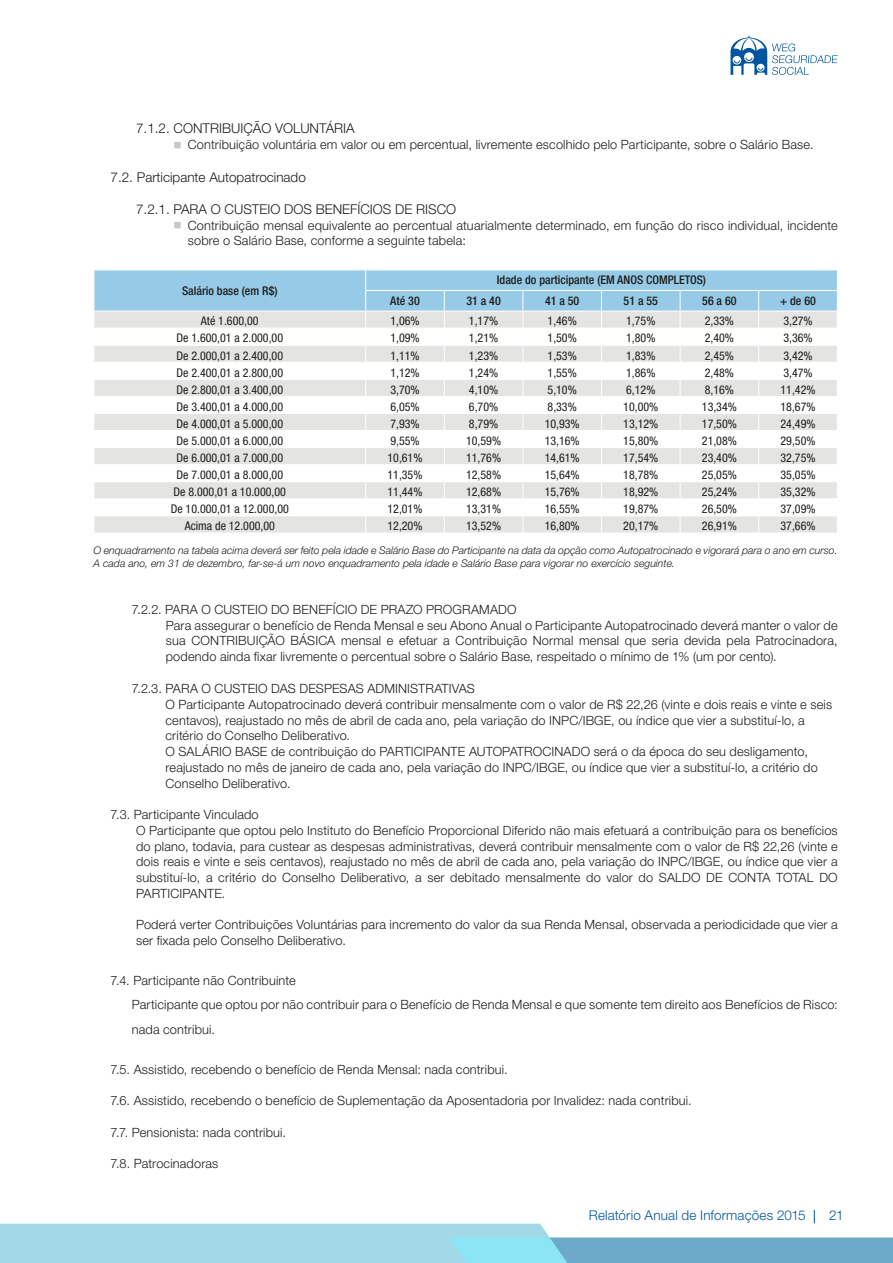
<style>
.page{position:relative;width:893px;height:1263px;background:#fff}
.page>*{position:absolute;margin:0;border:0;box-sizing:border-box;transform-origin:0 0}
.t1{font:300 13.5px "Helvetica Neue LT Pro";color:#1d1d1b}
.t2{font:300 13.5px "Helvetica Neue LT Pro";letter-spacing:.01em;color:#00569e}
.t3{font:300 12.75px/15.8px "Helvetica Neue LT Pro";letter-spacing:.01em;color:#1d1d1b}
.t4{font:condensed 12px "Helvetica Neue LT Pro";color:#1d1d1b}
.t5{font:500 condensed 12px "Helvetica Neue LT Pro";color:#1d1d1b}
.t6{font:italic 300 10.5px/12.6px "Helvetica Neue LT Pro";color:#1d1d1b}
</style>
<div class="page">
<svg style="left:730px;top:36px;width:108px;height:39px"></svg>
<svg style="left:0;top:1210px;width:893px;height:53px"></svg>
<svg style="left:94px;top:270px;width:744px;height:263px"></svg>
<hr style="left:366px;top:311px;width:78px;height:1px;background:#fff">
<hr style="left:444px;top:311px;width:79px;height:1px;background:#fff">
<hr style="left:523px;top:311px;width:78px;height:1px;background:#fff">
<hr style="left:601px;top:311px;width:79px;height:1px;background:#fff">
<hr style="left:680px;top:311px;width:79px;height:1px;background:#fff">
<hr style="left:759px;top:311px;width:79px;height:1px;background:#fff">
<p class="t1" style="left:136px;top:120px;width:220px">7.1.2. CONTRIBUIÇÃO VOLUNTÁRIA</p>
<p class="t3" style="left:188px;top:136px;width:627px">Contribuição voluntária em valor ou em percentual, livremente escolhido pelo Participante, sobre o Salário Base.</p>
<p class="t1" style="left:111px;top:168px;width:197px">7.2. Participante Autopatrocinado</p>
<p class="t1" style="left:136px;top:201px;width:322px">7.2.1. PARA O CUSTEIO DOS BENEFÍCIOS DE RISCO</p>
<p class="t3" style="left:188px;top:217px;width:651px">Contribuição mensal equivalente ao percentual atuarialmente determinado, em função do risco individual, incidente sobre o Salário Base, conforme a seguinte tabela:</p>
<p class="t5" style="left:182px;top:283px;width:97px">Salário base (em R$)</p>
<p class="t5" style="left:497px;top:273px;width:211px">Idade do participante (EM ANOS COMPLETOS)</p>
<p class="t5" style="left:390px;top:294px;width:31px">Até 30</p>
<p class="t5" style="left:466px;top:294px;width:36px">31 a 40</p>
<p class="t5" style="left:545px;top:294px;width:36px">41 a 50</p>
<p class="t5" style="left:624px;top:294px;width:36px">51 a 55</p>
<p class="t5" style="left:702px;top:294px;width:36px">56 a 60</p>
<p class="t5" style="left:780px;top:294px;width:37px">+ de 60</p>
<p class="t4" style="left:201px;top:314px;width:59px">Até 1.600,00</p>
<p class="t4" style="left:390px;top:314px;width:31px">1,06%</p>
<p class="t4" style="left:469px;top:314px;width:31px">1,17%</p>
<p class="t4" style="left:548px;top:314px;width:31px">1,46%</p>
<p class="t4" style="left:626px;top:314px;width:31px">1,75%</p>
<p class="t4" style="left:705px;top:314px;width:31px">2,33%</p>
<p class="t4" style="left:783px;top:314px;width:31px">3,27%</p>
<p class="t4" style="left:176px;top:331px;width:108px">De 1.600,01 a 2.000,00</p>
<p class="t4" style="left:390px;top:331px;width:31px">1,09%</p>
<p class="t4" style="left:469px;top:331px;width:31px">1,21%</p>
<p class="t4" style="left:548px;top:331px;width:31px">1,50%</p>
<p class="t4" style="left:626px;top:331px;width:31px">1,80%</p>
<p class="t4" style="left:705px;top:331px;width:31px">2,40%</p>
<p class="t4" style="left:783px;top:331px;width:31px">3,36%</p>
<p class="t4" style="left:176px;top:348px;width:108px">De 2.000,01 a 2.400,00</p>
<p class="t4" style="left:390px;top:348px;width:31px">1,11%</p>
<p class="t4" style="left:469px;top:348px;width:31px">1,23%</p>
<p class="t4" style="left:548px;top:348px;width:31px">1,53%</p>
<p class="t4" style="left:626px;top:348px;width:31px">1,83%</p>
<p class="t4" style="left:705px;top:348px;width:31px">2,45%</p>
<p class="t4" style="left:783px;top:348px;width:31px">3,42%</p>
<p class="t4" style="left:176px;top:365px;width:108px">De 2.400,01 a 2.800,00</p>
<p class="t4" style="left:390px;top:365px;width:31px">1,12%</p>
<p class="t4" style="left:469px;top:365px;width:31px">1,24%</p>
<p class="t4" style="left:548px;top:365px;width:31px">1,55%</p>
<p class="t4" style="left:626px;top:365px;width:31px">1,86%</p>
<p class="t4" style="left:705px;top:365px;width:31px">2,48%</p>
<p class="t4" style="left:783px;top:365px;width:31px">3,47%</p>
<p class="t4" style="left:176px;top:382px;width:108px">De 2.800,01 a 3.400,00</p>
<p class="t4" style="left:390px;top:382px;width:31px">3,70%</p>
<p class="t4" style="left:469px;top:382px;width:31px">4,10%</p>
<p class="t4" style="left:548px;top:382px;width:31px">5,10%</p>
<p class="t4" style="left:626px;top:382px;width:31px">6,12%</p>
<p class="t4" style="left:705px;top:382px;width:31px">8,16%</p>
<p class="t4" style="left:780px;top:382px;width:37px">11,42%</p>
<p class="t4" style="left:176px;top:399px;width:108px">De 3.400,01 a 4.000,00</p>
<p class="t4" style="left:390px;top:399px;width:31px">6,05%</p>
<p class="t4" style="left:469px;top:399px;width:31px">6,70%</p>
<p class="t4" style="left:548px;top:399px;width:31px">8,33%</p>
<p class="t4" style="left:623px;top:399px;width:37px">10,00%</p>
<p class="t4" style="left:702px;top:399px;width:37px">13,34%</p>
<p class="t4" style="left:780px;top:399px;width:37px">18,67%</p>
<p class="t4" style="left:176px;top:416px;width:108px">De 4.000,01 a 5.000,00</p>
<p class="t4" style="left:390px;top:416px;width:31px">7,93%</p>
<p class="t4" style="left:469px;top:416px;width:31px">8,79%</p>
<p class="t4" style="left:545px;top:416px;width:37px">10,93%</p>
<p class="t4" style="left:623px;top:416px;width:37px">13,12%</p>
<p class="t4" style="left:702px;top:416px;width:37px">17,50%</p>
<p class="t4" style="left:780px;top:416px;width:37px">24,49%</p>
<p class="t4" style="left:176px;top:434px;width:108px">De 5.000,01 a 6.000,00</p>
<p class="t4" style="left:390px;top:434px;width:31px">9,55%</p>
<p class="t4" style="left:466px;top:434px;width:37px">10,59%</p>
<p class="t4" style="left:545px;top:434px;width:37px">13,16%</p>
<p class="t4" style="left:623px;top:434px;width:37px">15,80%</p>
<p class="t4" style="left:702px;top:434px;width:37px">21,08%</p>
<p class="t4" style="left:780px;top:434px;width:37px">29,50%</p>
<p class="t4" style="left:176px;top:451px;width:108px">De 6.000,01 a 7.000,00</p>
<p class="t4" style="left:387px;top:451px;width:37px">10,61%</p>
<p class="t4" style="left:466px;top:451px;width:37px">11,76%</p>
<p class="t4" style="left:545px;top:451px;width:37px">14,61%</p>
<p class="t4" style="left:623px;top:451px;width:37px">17,54%</p>
<p class="t4" style="left:702px;top:451px;width:37px">23,40%</p>
<p class="t4" style="left:780px;top:451px;width:37px">32,75%</p>
<p class="t4" style="left:176px;top:468px;width:108px">De 7.000,01 a 8.000,00</p>
<p class="t4" style="left:387px;top:468px;width:37px">11,35%</p>
<p class="t4" style="left:466px;top:468px;width:37px">12,58%</p>
<p class="t4" style="left:545px;top:468px;width:37px">15,64%</p>
<p class="t4" style="left:623px;top:468px;width:37px">18,78%</p>
<p class="t4" style="left:702px;top:468px;width:37px">25,05%</p>
<p class="t4" style="left:780px;top:468px;width:37px">35,05%</p>
<p class="t4" style="left:174px;top:485px;width:114px">De 8.000,01 a 10.000,00</p>
<p class="t4" style="left:387px;top:485px;width:37px">11,44%</p>
<p class="t4" style="left:466px;top:485px;width:37px">12,68%</p>
<p class="t4" style="left:545px;top:485px;width:37px">15,76%</p>
<p class="t4" style="left:623px;top:485px;width:37px">18,92%</p>
<p class="t4" style="left:702px;top:485px;width:37px">25,24%</p>
<p class="t4" style="left:780px;top:485px;width:37px">35,32%</p>
<p class="t4" style="left:171px;top:502px;width:120px">De 10.000,01 a 12.000,00</p>
<p class="t4" style="left:387px;top:502px;width:37px">12,01%</p>
<p class="t4" style="left:466px;top:502px;width:37px">13,31%</p>
<p class="t4" style="left:545px;top:502px;width:37px">16,55%</p>
<p class="t4" style="left:623px;top:502px;width:37px">19,87%</p>
<p class="t4" style="left:702px;top:502px;width:37px">26,50%</p>
<p class="t4" style="left:780px;top:502px;width:37px">37,09%</p>
<p class="t4" style="left:185px;top:519px;width:92px">Acima de 12.000,00</p>
<p class="t4" style="left:387px;top:519px;width:37px">12,20%</p>
<p class="t4" style="left:466px;top:519px;width:37px">13,52%</p>
<p class="t4" style="left:545px;top:519px;width:37px">16,80%</p>
<p class="t4" style="left:623px;top:519px;width:37px">20,17%</p>
<p class="t4" style="left:702px;top:519px;width:37px">26,91%</p>
<p class="t4" style="left:780px;top:519px;width:37px">37,66%</p>
<p class="t6" style="left:94px;top:544px;width:746px">O enquadramento na tabela acima deverá ser feito pela idade e Salário Base do Participante na data da opção como Autopatrocinado e vigorará para o ano em curso.<br>A cada ano, em 31 de dezembro, far-se-á um novo enquadramento pela idade e Salário Base para vigorar no exercício seguinte.</p>
<p class="t3" style="left:166px;top:601px;width:673px;text-indent:-34px">7.2.2. PARA O CUSTEIO DO BENEFÍCIO DE PRAZO PROGRAMADO<br>Para assegurar o benefício de Renda Mensal e seu Abono Anual o Participante Autopatrocinado deverá manter o valor de sua CONTRIBUIÇÃO BÁSICA mensal e efetuar a Contribuição Normal mensal que seria devida pela Patrocinadora, podendo ainda fixar livremente o percentual sobre o Salário Base, respeitado o mínimo de 1% (um por cento).</p>
<p class="t3" style="left:165px;top:680px;width:668px;text-indent:-34px">7.2.3. PARA O CUSTEIO DAS DESPESAS ADMINISTRATIVAS<br>O Participante Autopatrocinado deverá contribuir mensalmente com o valor de R$ 22,26 (vinte e dois reais e vinte e seis centavos), reajustado no mês de abril de cada ano, pela variação do INPC/IBGE, ou índice que vier a substituí-lo, a critério do Conselho Deliberativo.<br>O SALÁRIO BASE de contribuição do PARTICIPANTE AUTOPATROCINADO será o da época do seu desligamento, reajustado no mês de janeiro de cada ano, pela variação do INPC/IBGE, ou índice que vier a substituí-lo, a critério do Conselho Deliberativo.</p>
<p class="t3" style="left:136px;top:806px;width:703px;text-indent:-26px">7.3. Participante Vinculado<br>O Participante que optou pelo Instituto do Benefício Proporcional Diferido não mais efetuará a contribuição para os benefícios do plano, todavia, para custear as despesas administrativas, deverá contribuir mensalmente com o valor de R$ 22,26 (vinte e dois reais e vinte e seis centavos), reajustado no mês de abril de cada ano, pela variação do INPC/IBGE, ou índice que vier a substituí-lo, a critério do Conselho Deliberativo, a ser debitado mensalmente do valor do SALDO DE CONTA TOTAL DO PARTICIPANTE.</p>
<p class="t3" style="left:136px;top:917px;width:703px">Poderá verter Contribuições Voluntárias para incremento do valor da sua Renda Mensal, observada a periodicidade que vier a ser fixada pelo Conselho Deliberativo.</p>
<p class="t3" style="left:132px;top:968px;width:707px;line-height:24.3px;text-indent:-21px">7.4. Participante não Contribuinte<br>Participante que optou por não contribuir para o Benefício de Renda Mensal e que somente tem direito aos Benefícios de Risco: nada contribui.</p>
<p class="t3" style="left:111px;top:1061px;width:399px">7.5. Assistido, recebendo o benefício de Renda Mensal: nada contribui.</p>
<p class="t3" style="left:111px;top:1092px;width:583px">7.6. Assistido, recebendo o benefício de Suplementação da Aposentadoria por Invalidez: nada contribui.</p>
<p class="t3" style="left:111px;top:1124px;width:177px">7.7. Pensionista: nada contribui.</p>
<p class="t3" style="left:111px;top:1155px;width:109px">7.8. Patrocinadoras</p>
<p class="t2" style="left:589px;top:1207px;width:218px">Relatório Anual de Informações 2015</p>
<p class="t2" style="left:829px;top:1207px;width:16px">21</p>
</div>
